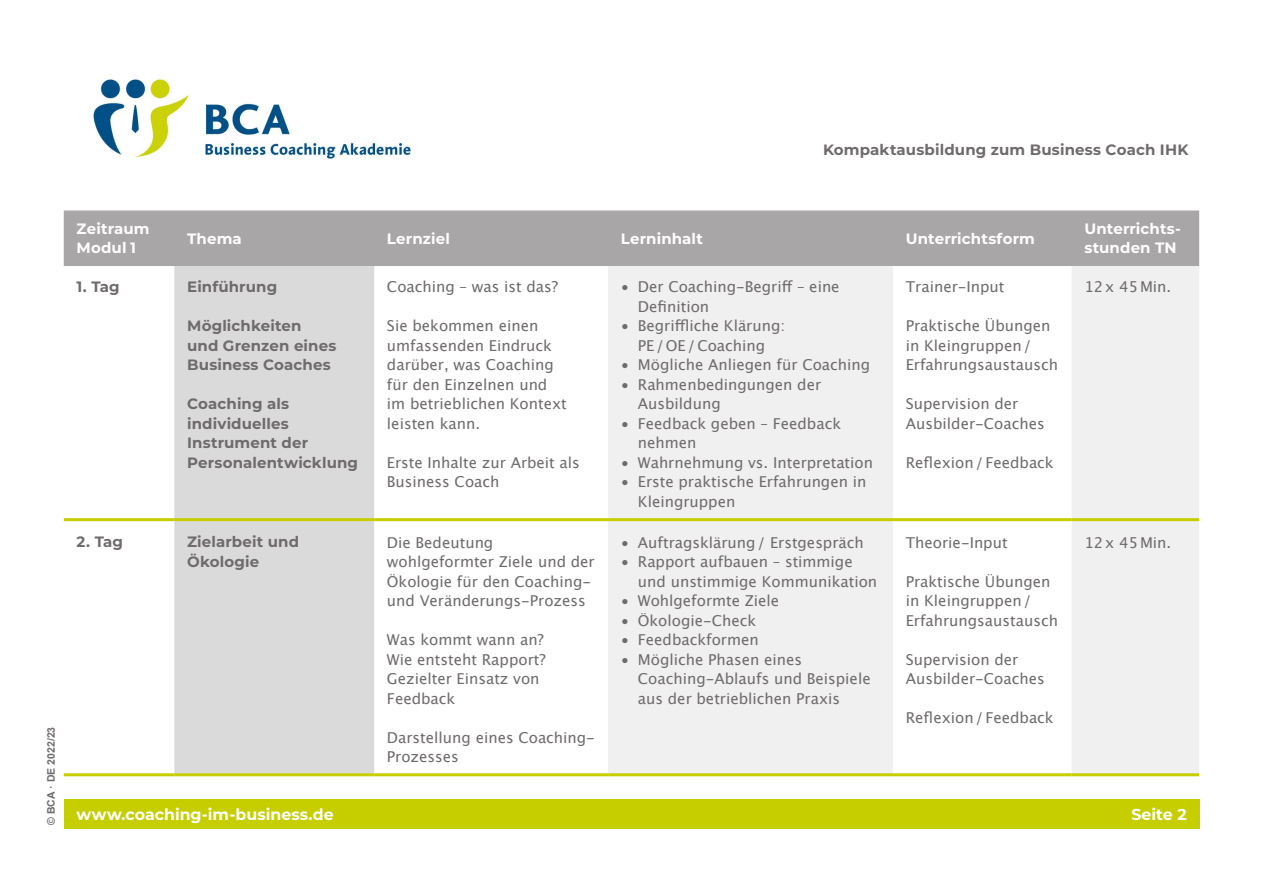
<style>
.page{position:relative;width:1263px;height:893px;background:#fff}
.page>*{position:absolute;margin:0;border:0;box-sizing:border-box;transform-origin:0 0}
.t1{font:700 15.75px "Montserrat";color:#fff}
.t2{font:15px/19.5px "Lucida Grande";color:#6f6b6d}
.t3{font:700 15px/19.5px "Montserrat";letter-spacing:.01em;color:#6f6b6d}
.t4{font:700 15px/19.5px "Montserrat";letter-spacing:.01em;color:#fff}
.t5{font:700 10.5px "Arial";color:#6f6b6d}
</style>
<div class="page">
<img style="left:93px;top:78px;width:318px;height:81px">
<div style="left:64px;top:799px;width:1135px;height:30px;background:#c6ce00"></div>
<div style="left:64px;top:210px;width:1135px;height:56px;background:#a9a6a7"></div>
<svg style="left:174px;top:266px;width:200px;height:507px;fill:#dbdadb"></svg>
<svg style="left:608px;top:266px;width:591px;height:507px;fill:#f1f0f0"></svg>
<div style="left:608px;top:520px;width:285px;height:255px;background:#f1f0f0"></div>
<hr style="left:64px;top:518px;width:110px;height:3px;background:#c6ce00">
<hr style="left:174px;top:518px;width:200px;height:3px;background:#c6ce00">
<hr style="left:374px;top:518px;width:234px;height:3px;background:#c6ce00">
<hr style="left:608px;top:518px;width:285px;height:3px;background:#c6ce00">
<hr style="left:893px;top:518px;width:178px;height:3px;background:#c6ce00">
<hr style="left:1071px;top:518px;width:128px;height:3px;background:#c6ce00">
<hr style="left:64px;top:773px;width:110px;height:3px;background:#c6ce00">
<hr style="left:174px;top:773px;width:200px;height:3px;background:#c6ce00">
<hr style="left:374px;top:773px;width:234px;height:3px;background:#c6ce00">
<hr style="left:608px;top:773px;width:285px;height:3px;background:#c6ce00">
<hr style="left:893px;top:773px;width:178px;height:3px;background:#c6ce00">
<hr style="left:1071px;top:773px;width:128px;height:3px;background:#c6ce00">
<div style="left:130px;top:238px;width:19px;height:15px;background:#a9a6a7"></div>
<p class="t3" style="left:823px;top:139px;width:367px">Kompaktausbildung zum Business Coach IHK</p>
<p class="t5" style="left:44px;top:825px;width:100px;rotate:-90deg">© BCA · DE 2022/23</p>
<p class="t4" style="left:77px;top:218px;width:75px">Zeitraum<br>Modul 1</p>
<p class="t4" style="left:187px;top:228px;width:56px">Thema</p>
<p class="t4" style="left:387px;top:228px;width:64px">Lernziel</p>
<p class="t4" style="left:621px;top:228px;width:84px">Lerninhalt</p>
<p class="t4" style="left:906px;top:228px;width:131px">Unterrichtsform</p>
<p class="t4" style="left:1084px;top:218px;width:97px">Unterrichts&shy;stunden TN</p>
<p class="t3" style="left:77px;top:276px;width:45px">1. Tag</p>
<p class="t3" style="left:187px;top:276px;width:92px">Einführung</p>
<p class="t3" style="left:187px;top:315px;width:151px">Möglichkeiten und Grenzen eines<br>Business Coaches</p>
<p class="t3" style="left:187px;top:393px;width:172px">Coaching als individuelles<br>Instrument der<br>Personalentwicklung</p>
<p class="t2" style="left:638px;top:277px;width:203px;text-indent:-17px">• Der Coaching-Begriff – eine<br>Definition</p>
<p class="t2" style="left:621px;top:316px;width:166px;text-align:center">• Begriffliche Klärung:<br>PE/OE/Coaching</p>
<p class="t2" style="left:621px;top:355px;width:251px">• Mögliche Anliegen für Coaching</p>
<p class="t2" style="left:638px;top:375px;width:185px;text-indent:-17px">• Rahmenbedingungen der<br>Ausbildung</p>
<p class="t2" style="left:638px;top:414px;width:205px;text-indent:-17px">• Feedback geben – Feedback nehmen</p>
<p class="t2" style="left:621px;top:453px;width:254px">• Wahrnehmung vs. Interpretation</p>
<p class="t2" style="left:638px;top:472px;width:230px;text-indent:-17px">• Erste praktische Erfahrungen in<br>Kleingruppen</p>
<p class="t2" style="left:387px;top:277px;width:173px">Coaching – was ist das?</p>
<p class="t2" style="left:387px;top:316px;width:181px">Sie bekommen einen umfassenden Eindruck darüber, was Coaching für den Einzelnen und im betrieblichen Kontext leisten kann.</p>
<p class="t2" style="left:387px;top:453px;width:194px">Erste Inhalte zur Arbeit als<br>Business Coach</p>
<p class="t2" style="left:1084px;top:277px;width:88px">12x 45Min.</p>
<p class="t2" style="left:906px;top:277px;width:100px">Trainer-Input</p>
<p class="t2" style="left:906px;top:316px;width:154px">Praktische Übungen in Kleingruppen/<br>Erfahrungsaustausch</p>
<p class="t2" style="left:906px;top:394px;width:140px">Supervision der<br>Ausbilder-Coaches</p>
<p class="t2" style="left:906px;top:453px;width:149px">Reflexion/Feedback</p>
<p class="t3" style="left:77px;top:531px;width:48px">2. Tag</p>
<p class="t3" style="left:187px;top:531px;width:114px">Zielarbeit und<br>Ökologie</p>
<p class="t2" style="left:387px;top:533px;width:209px">Die Bedeutung wohlgeformter Ziele und der<br>Ökologie für den Coaching&shy;und Veränderungs-Prozess</p>
<p class="t2" style="left:387px;top:630px;width:160px">Was kommt wann an?<br>Wie entsteht Rapport?<br>Gezielter Einsatz von<br>Feedback</p>
<p class="t2" style="left:387px;top:728px;width:209px">Darstellung eines Coaching-<br>Prozesses</p>
<p class="t2" style="left:621px;top:533px;width:244px">• Auftragsklärung/ Erstgespräch</p>
<p class="t2" style="left:638px;top:552px;width:241px;text-indent:-17px">• Rapport aufbauen – stimmige und unstimmige Kommunikation</p>
<p class="t2" style="left:621px;top:591px;width:160px">• Wohlgeformte Ziele</p>
<p class="t2" style="left:621px;top:611px;width:137px">• Ökologie-Check</p>
<p class="t2" style="left:621px;top:630px;width:139px">• Feedbackformen</p>
<p class="t2" style="left:638px;top:650px;width:234px;text-indent:-17px">• Mögliche Phasen eines<br>Coaching-Ablaufs und Beispiele aus der betrieblichen Praxis</p>
<p class="t2" style="left:906px;top:533px;width:103px">Theorie-Input</p>
<p class="t2" style="left:906px;top:572px;width:154px">Praktische Übungen in Kleingruppen/<br>Erfahrungsaustausch</p>
<p class="t2" style="left:906px;top:650px;width:140px">Supervision der<br>Ausbilder-Coaches</p>
<p class="t2" style="left:906px;top:708px;width:149px">Reflexion/Feedback</p>
<p class="t2" style="left:1084px;top:533px;width:88px">12x 45Min.</p>
<p class="t1" style="left:77px;top:803px;width:259px">www.coaching-im-business.de</p>
<p class="t1" style="left:1131px;top:803px;width:57px">Seite 2</p>
</div>
